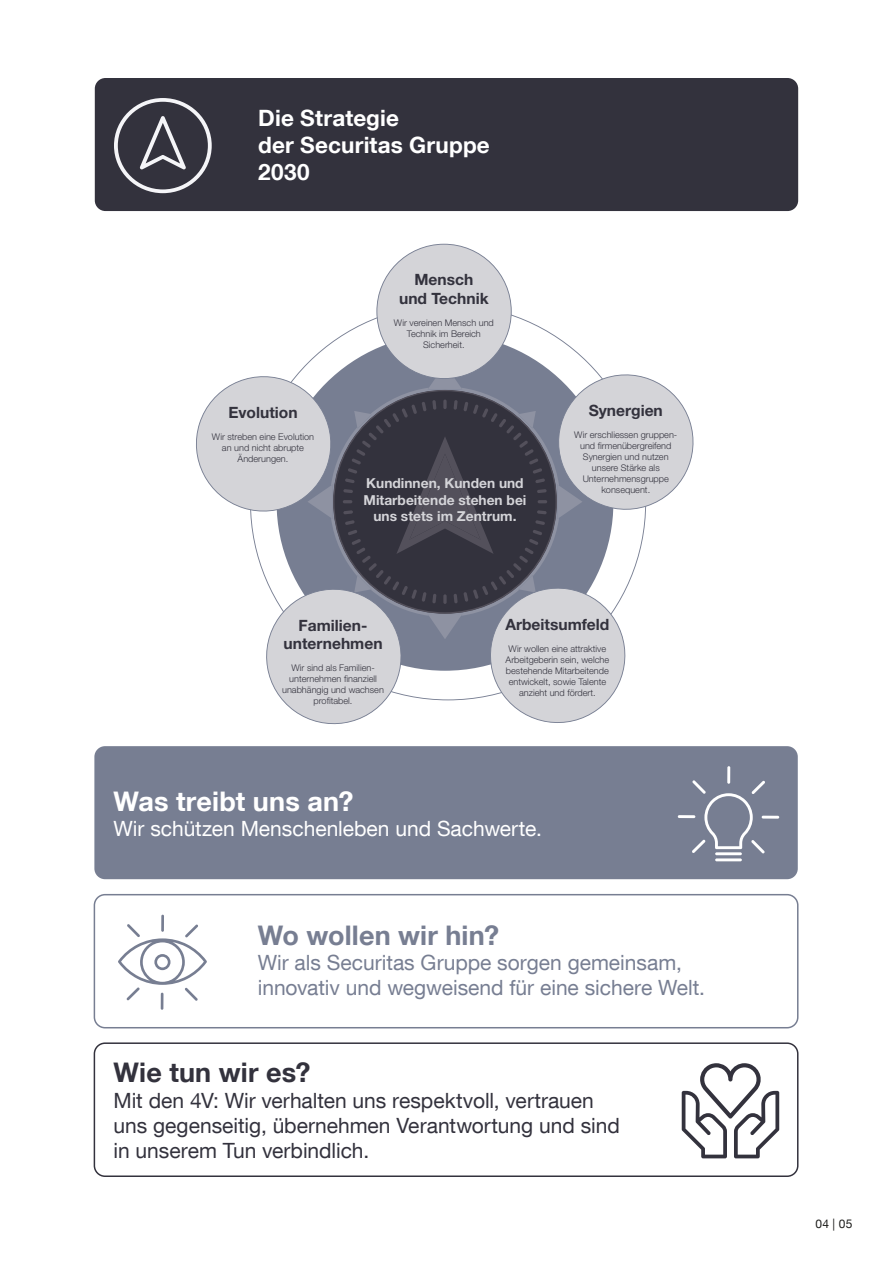
<style>
.page{position:relative;width:893px;height:1263px;background:#fff}
.page>*{position:absolute;margin:0;border:0;box-sizing:border-box;transform-origin:0 0}
.t1{font:700 27px "Helvetica Neue LT Com";letter-spacing:.005em;color:#777e92}
.t2{font:700 27px "Helvetica Neue LT Com";letter-spacing:.005em;color:#fff}
.t3{font:700 27px "Helvetica Neue LT Com";letter-spacing:.005em;color:#33323d}
.t4{font:700 22.5px "Helvetica Neue LT Com";letter-spacing:.01em;color:#fff}
.t5{font:21px/25.2px "Helvetica Neue LT Com";color:#33323d}
.t6{font:21px "Helvetica Neue LT Com";color:#777e92}
.t7{font:21px "Helvetica Neue LT Com";color:#fff}
.t8{font:700 15.6px/18.8px "Helvetica Neue LT Com";color:#33323d;text-align:center}
.t9{font:700 13.8px/16.5px "Helvetica Neue LT Com";color:#d4d4d8;text-align:center}
.t10{font:12px "Helvetica Neue LT Com";color:#1d1d1b}
.t11{font:300 9.15px/10.9px "Helvetica Neue LT Com";color:#33323d;text-align:center}
</style>
<div class="page">
<div style="left:94px;top:746px;width:704px;height:133px;background:#777e92;border-radius:11px"></div>
<div style="left:94px;top:894px;width:704px;height:134px;border:2px solid #777e92;border-radius:11px"></div>
<div style="left:94px;top:1042px;width:704px;height:135px;border:2px solid #33323d;border-radius:11px"></div>
<div style="left:95px;top:78px;width:703px;height:133px;background:#33323d;border-radius:11px"></div>
<svg style="left:114px;top:98px;width:98px;height:95px"></svg>
<hr style="left:715px;top:852px;width:27px;height:3px;background:#fff">
<hr style="left:715px;top:858px;width:27px;height:3px;background:#fff">
<hr style="left:678px;top:815px;width:17px;height:3px;background:#fff">
<hr style="left:727px;top:766px;width:3px;height:18px;background:#fff">
<hr style="left:762px;top:816px;width:17px;height:3px;background:#fff">
<svg style="left:692px;top:780px;width:73px;height:73px"></svg>
<hr style="left:161px;top:915px;width:3px;height:17px;background:#777e92">
<svg style="left:118px;top:924px;width:89px;height:86px"></svg>
<svg style="left:682px;top:1063px;width:97px;height:95px"></svg>
<svg style="left:196px;top:244px;width:498px;height:481px"></svg>
<p class="t4" style="left:258px;top:103px;width:142px">Die Strategie</p>
<p class="t4" style="left:258px;top:130px;width:233px">der Securitas Gruppe</p>
<p class="t4" style="left:258px;top:157px;width:53px">2030</p>
<p class="t8" style="left:228px;top:403px;width:71px">Evolution</p>
<p class="t11" style="left:212px;top:431px;width:104px">Wir streben eine Evolution an und nicht abrupte<br>Änderungen.</p>
<p class="t8" style="left:399px;top:270px;width:91px">Mensch und Technik</p>
<p class="t11" style="left:394px;top:317px;width:102px">Wir vereinen Mensch und<br>Technik im Bereich<br>Sicherheit.</p>
<p class="t9" style="left:364px;top:474px;width:164px">Kundinnen, Kunden und<br>Mitarbeitende stehen bei uns stets im Zentrum.</p>
<p class="t8" style="left:589px;top:401px;width:76px">Synergien</p>
<p class="t11" style="left:574px;top:429px;width:105px">Wir erschliessen gruppen&shy;und firmenübergreifend<br>Synergien und nutzen unsere Stärke als<br>Unternehmensgruppe konsequent.</p>
<p class="t8" style="left:284px;top:615px;width:100px">Familien&shy;unternehmen</p>
<p class="t11" style="left:282px;top:662px;width:103px">Wir sind als Familien&shy;unternehmen finanziell unabhängig und wachsen profitabel.</p>
<p class="t8" style="left:505px;top:614px;width:106px">Arbeitsumfeld</p>
<p class="t11" style="left:506px;top:643px;width:105px">Wir wollen eine attraktive<br>Arbeitgeberin sein, welche bestehende Mitarbeitende entwickelt, sowie Talente anzieht und fördert.</p>
<p class="t2" style="left:114px;top:784px;width:241px">Was treibt uns an?</p>
<p class="t7" style="left:114px;top:815px;width:430px">Wir schützen Menschenleben und Sachwerte.</p>
<p class="t1" style="left:258px;top:918px;width:243px">Wo wollen wir hin?</p>
<p class="t6" style="left:258px;top:949px;width:425px">Wir als Securitas Gruppe sorgen gemeinsam,</p>
<p class="t6" style="left:258px;top:975px;width:449px">innovativ und wegweisend für eine sichere Welt.</p>
<p class="t3" style="left:114px;top:1056px;width:198px">Wie tun wir es?</p>
<p class="t5" style="left:114px;top:1087px;width:482px">Mit den 4V: Wir verhalten uns respektvoll, vertrauen</p>
<p class="t5" style="left:114px;top:1112px;width:508px">uns gegenseitig, übernehmen Verantwortung und sind in unserem Tun verbindlich.</p>
<p class="t10" style="left:815px;top:1216px;width:39px">04 | 05</p>
</div>
